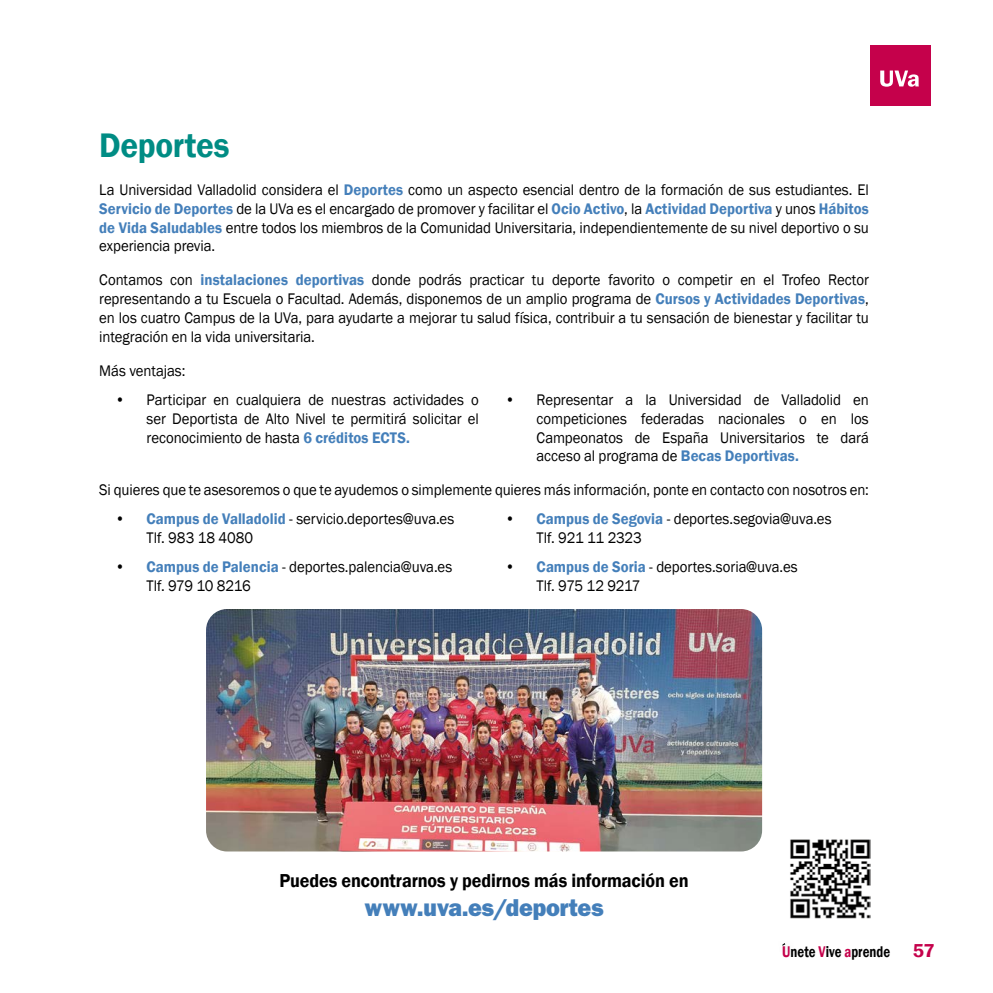
<style>
.page{position:relative;width:993px;height:993px;background:#fff}
.page>*{position:absolute;margin:0;border:0;box-sizing:border-box;transform-origin:0 0}
.t1{font:600 35px "Franklin Gothic";letter-spacing:-.01em;color:#008c84;scale:.95 1}
.t2{font:800 24.5px "Franklin Gothic";letter-spacing:-.005em;color:#447fba;scale:.94 1}
.t3{font:600 19.25px "Franklin Gothic";letter-spacing:-.005em;color:#000;scale:.94 1}
.t4{font:600 15.92px "Franklin Gothic";color:#000;scale:.8 1}
.t5{font:15.75px/18.9px "Franklin Gothic";letter-spacing:-.005em;color:#000;text-align:justify;scale:.94 1}
.s1{font-weight:600;color:#447fba}
.s2{color:#c5014b}
.s3{font-size:19.25px;color:#c5014b}
</style>
<div class="page">
<img style="left:790px;top:839px;width:79px;height:79px">
<img style="left:206px;top:609px;width:555px;height:242px">
<div style="left:869px;top:46px;width:60px;height:60px;background:#c5014b"></div>
<svg style="left:880px;top:70px;width:38px;height:17px"></svg>
<h1 class="t1" style="left:99px;top:123px;width:138px">Deportes</h1>
<p class="t5" style="left:99px;top:180px;width:820px">La Universidad Valladolid considera el <span class="s1">Deportes</span> como un aspecto esencial dentro de la formación de sus estudiantes. El <span class="s1">Servicio de Deportes</span> de la UVa es el encargado de promover y facilitar el <span class="s1">Ocio Activo</span>, la <span class="s1">Actividad Deportiva</span> y unos <span class="s1">Hábitos de Vida Saludables</span> entre todos los miembros de la Comunidad Universitaria, independientemente de su nivel deportivo o su experiencia previa.</p>
<p class="t5" style="left:99px;top:271px;width:820px">Contamos con <span class="s1">instalaciones deportivas</span> donde podrás practicar tu deporte favorito o competir en el Trofeo Rector representando a tu Escuela o Facultad. Además, disponemos de un amplio programa de <span class="s1">Cursos y Actividades Deportivas</span>, en los cuatro Campus de la UVa, para ayudarte a mejorar tu salud física, contribuir a tu sensación de bienestar y facilitar tu integración en la vida universitaria.</p>
<p class="t5" style="left:99px;top:361px;width:93px">Más ventajas:</p>
<p class="t5" style="left:146px;top:390px;width:355px;text-indent:-31px">• Participar en cualquiera de nuestras actividades o ser Deportista de Alto Nivel te permitirá solicitar el reconocimiento de hasta <span class="s1">6 créditos ECTS.</span></p>
<p class="t5" style="left:536px;top:390px;width:355px;text-indent:-31px">• Representar a la Universidad de Valladolid en competiciones federadas nacionales o en los Campeonatos de España Universitarios te dará acceso al programa de <span class="s1">Becas Deportivas.</span></p>
<p class="t5" style="left:99px;top:480px;width:819px">Si quieres que te asesoremos o que te ayudemos o simplemente quieres más información, ponte en contacto con nosotros en:</p>
<p class="t5" style="left:146px;top:509px;width:329px;text-indent:-32px">• <span class="s1">Campus de Valladolid</span> - servicio.deportes@uva.es<br>Tlf. 983 18 4080</p>
<p class="t5" style="left:146px;top:557px;width:326px;text-indent:-32px">• <span class="s1">Campus de Palencia</span> - deportes.palencia@uva.es<br>Tlf. 979 10 8216</p>
<p class="t5" style="left:536px;top:509px;width:315px;text-indent:-32px">• <span class="s1">Campus de Segovia</span> - deportes.segovia@uva.es<br>Tlf. 921 11 2323</p>
<p class="t5" style="left:536px;top:557px;width:279px;text-indent:-32px">• <span class="s1">Campus de Soria</span> - deportes.soria@uva.es<br>Tlf. 975 12 9217</p>
<p class="t3" style="left:279px;top:867px;width:436px">Puedes encontrarnos y pedirnos más información en</p>
<h2 class="t2" style="left:364px;top:892px;width:255px">www.uva.es/deportes</h2>
<p class="t4" style="left:782px;top:941px;width:192px"><span class="s2">U</span>nete <span class="s2">V</span>ive <span class="s2">a</span>prende <span class="s3">57</span></p>
</div>
